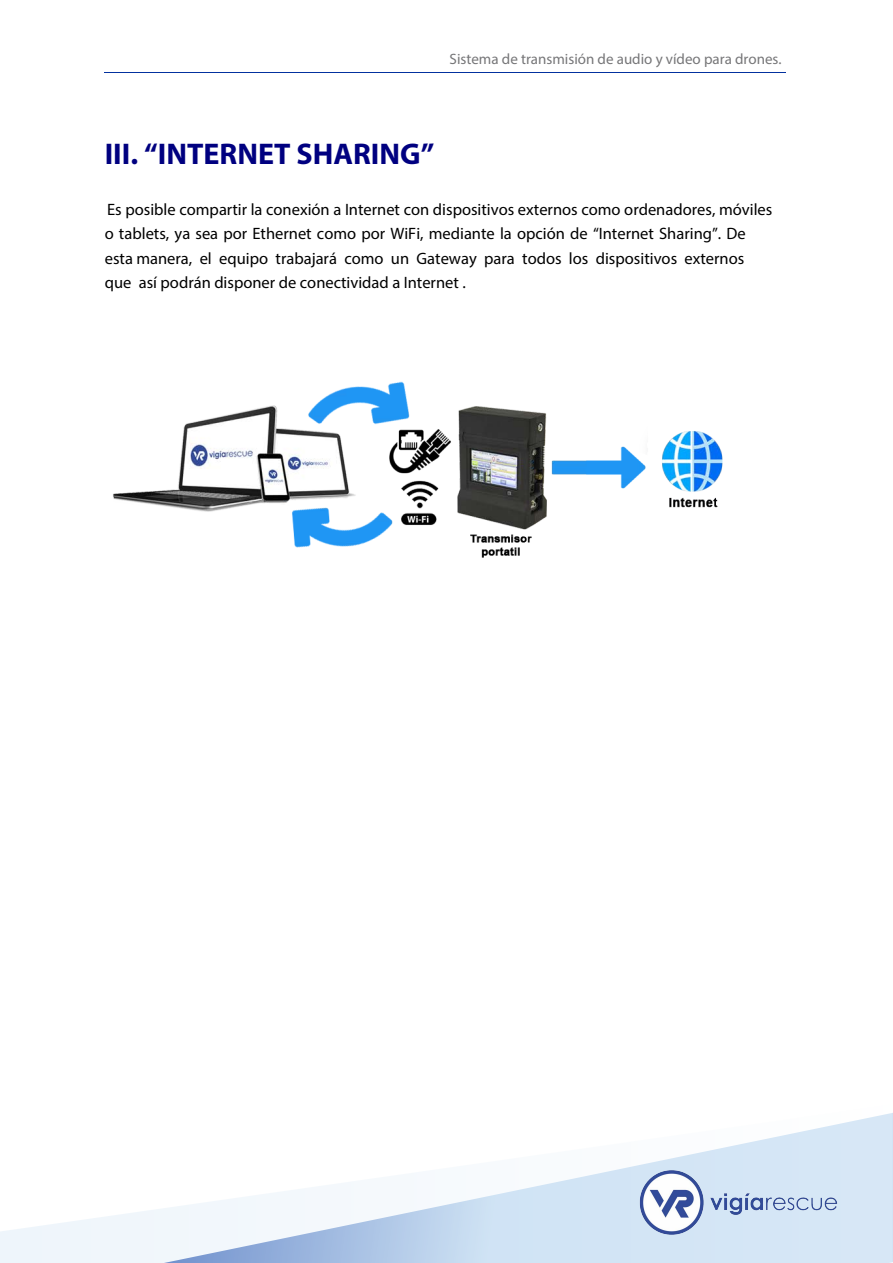
<style>
.page{position:relative;width:893px;height:1263px;background:#fff}
.page>*{position:absolute;margin:0;border:0;box-sizing:border-box;transform-origin:0 0}
.t1{font:700 30px "Myriad Pro";color:#000080}
.t2{font:16.5px/24.3px "Myriad Pro";color:#000}
.t3{font:15px "Myriad Pro";color:#767678}
</style>
<div class="page">
<hr style="left:105px;top:72px;width:681px;height:1px;background:#03319f">
<svg style="left:0;top:1113px;width:893px;height:150px"></svg>
<img style="left:633px;top:1165px;width:210px;height:76px">
<img style="left:113px;top:381px;width:610px;height:177px">
<p class="t3" style="left:450px;top:50px;width:333px">Sistema de transmisión de audio y vídeo para drones.</p>
<h1 class="t1" style="left:105px;top:135px;width:331px">III. “INTERNET SHARING”</h1>
<p class="t2" style="left:105px;top:197px;width:669px">Es posible compartir la conexión a Internet con dispositivos externos como ordenadores, móviles o tablets, ya sea por Ethernet como por WiFi, mediante la opción de “Internet Sharing”. De esta manera, el equipo trabajará como un Gateway para todos los dispositivos externos que así podrán disponer de conectividad a Internet .</p>
</div>
